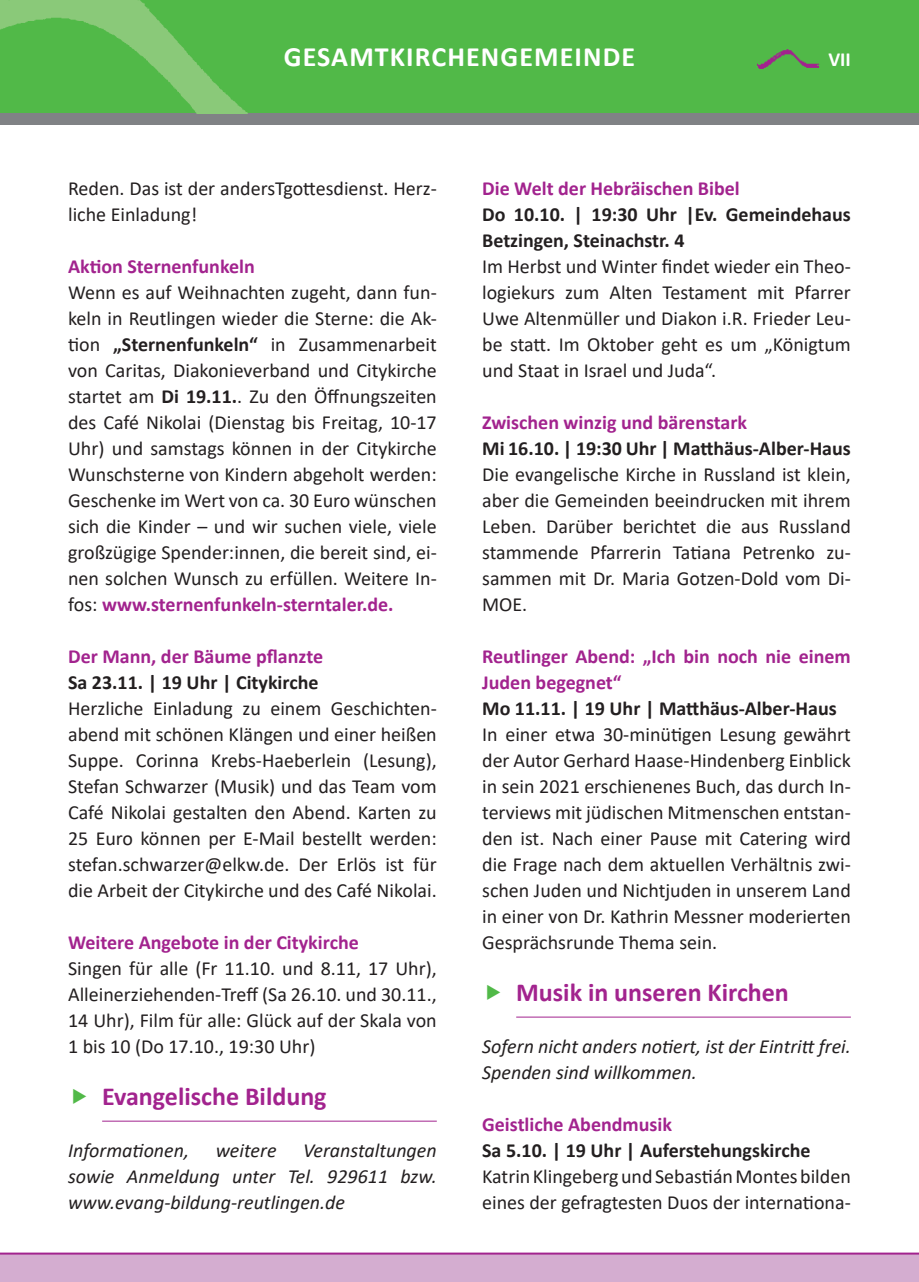
<style>
.page{position:relative;width:919px;height:1282px;background:#fff}
.page>*{position:absolute;margin:0;border:0;box-sizing:border-box;transform-origin:0 0}
.t1{font:700 28px "Calibri";letter-spacing:.04em;color:#fff}
.t2{font:700 26px "Calibri";color:#a2238e}
.t3{font:20px/26px "Calibri";color:#231f20;text-align:justify}
.t4{font:700 20px/26px "Calibri";color:#a2238e}
.t5{font:700 20px/26px "Calibri";color:#231f20}
.t6{font:italic 20px/26px "Calibri";color:#231f20}
.t7{font:700 20px "Calibri";color:#fff}
.s1{font-weight:700}
.s2{font-weight:700;color:#a2238e}
</style>
<div class="page">
<div style="left:0;top:0;width:919px;height:113px;background:#51b948"></div>
<div style="left:0;top:113px;width:919px;height:12px;background:#808285"></div>
<img style="left:0;top:0;width:248px;height:114px">
<img style="left:757px;top:49px;width:62px;height:20px">
<div style="left:0;top:1253px;width:919px;height:28px;background:#d4add0"></div>
<hr style="left:0;top:1252px;width:919px;height:2px;background:#a2238e">
<hr style="left:516px;top:1016px;width:334px;height:1px;background:#a2238e">
<hr style="left:102px;top:1120px;width:335px;height:1px;background:#a2238e">
<h1 class="t1" style="left:284px;top:47px;width:353px">GESAMTKIRCHENGEMEINDE</h1>
<p class="t7" style="left:828px;top:52px;width:24px">VII</p>
<p class="t3" style="left:68px;top:174px;width:370px">Reden. Das ist der andersTgottesdienst. Herz&shy;liche Einladung!</p>
<p class="t4" style="left:68px;top:253px;width:188px">Aktion Sternenfunkeln</p>
<p class="t3" style="left:68px;top:280px;width:370px">Wenn es auf Weihnachten zugeht, dann fun&shy;keln in Reutlingen wieder die Sterne: die Ak&shy;tion <span class="s1">„Sternenfunkeln“</span> in Zusammenarbeit von Caritas, Diakonieverband und Citykirche startet am <span class="s1">Di 19.11.</span>. Zu den Öffnungszeiten des Café Nikolai (Dienstag bis Freitag, 10-17<br>Uhr) und samstags können in der Citykirche Wunschsterne von Kindern abgeholt werden:<br>Geschenke im Wert von ca. 30 Euro wünschen sich die Kinder – und wir suchen viele, viele großzügige Spender:innen, die bereit sind, ei&shy;nen solchen Wunsch zu erfüllen. Weitere In&shy;fos: <span class="s2">www.sternenfunkeln-sterntaler.de.</span></p>
<p class="t4" style="left:68px;top:643px;width:256px">Der Mann, der Bäume pflanzte</p>
<p class="t5" style="left:68px;top:670px;width:252px">Sa 23.11. | 19 Uhr | Citykirche</p>
<p class="t3" style="left:68px;top:694px;width:370px">Herzliche Einladung zu einem Geschichten&shy;abend mit schönen Klängen und einer heißen Suppe. Corinna Krebs-Haeberlein (Lesung), Stefan Schwarzer (Musik) und das Team vom Café Nikolai gestalten den Abend. Karten zu 25 Euro können per E-Mail bestellt werden: stefan.schwarzer@elkw.de. Der Erlös ist für die Arbeit der Citykirche und des Café Nikolai.</p>
<p class="t4" style="left:68px;top:930px;width:292px">Weitere Angebote in der Citykirche</p>
<p class="t3" style="left:68px;top:954px;width:370px">Singen für alle (Fr 11.10. und 8.11, 17 Uhr), Alleinerziehenden-Treff (Sa 26.10. und 30.11., 14 Uhr), Film für alle: Glück auf der Skala von 1 bis 10 (Do 17.10., 19:30 Uhr)</p>
<h2 class="t2" style="left:102px;top:1086px;width:226px">Evangelische Bildung</h2>
<p class="t6" style="left:68px;top:1136px;width:122px">Informationen,</p>
<p class="t6" style="left:216px;top:1136px;width:62px">weitere</p>
<p class="t6" style="left:68px;top:1136px;width:370px;text-align:justify;text-indent:235px">Veranstaltungen sowie Anmeldung unter Tel. 929611 bzw. www.evang-bildung-reutlingen.de</p>
<p class="t4" style="left:482px;top:176px;width:259px">Die Welt der Hebräischen Bibel</p>
<p class="t5" style="left:482px;top:202px;width:370px">Do 10.10. | 19:30 Uhr |Ev. Gemeindehaus<br>Betzingen, Steinachstr. 4</p>
<p class="t3" style="left:482px;top:252px;width:370px">Im Herbst und Winter findet wieder ein Theo&shy;logiekurs zum Alten Testament mit Pfarrer Uwe Altenmüller und Diakon i.R. Frieder Leu&shy;be statt. Im Oktober geht es um „Königtum und Staat in Israel und Juda“.</p>
<p class="t4" style="left:482px;top:410px;width:266px">Zwischen winzig und bärenstark</p>
<p class="t5" style="left:482px;top:435px;width:370px">Mi 16.10. | 19:30 Uhr | Matthäus-Alber-Haus</p>
<p class="t3" style="left:482px;top:460px;width:370px">Die evangelische Kirche in Russland ist klein, aber die Gemeinden beeindrucken mit ihrem Leben. Darüber berichtet die aus Russland stammende Pfarrerin Tatiana Petrenko zu&shy;sammen mit Dr. Maria Gotzen-Dold vom Di-MOE.</p>
<p class="t4" style="left:482px;top:644px;width:370px">Reutlinger Abend: „Ich bin noch nie einem<br>Juden begegnet“</p>
<p class="t5" style="left:482px;top:695px;width:356px">Mo 11.11. | 19 Uhr | Matthäus-Alber-Haus</p>
<p class="t3" style="left:482px;top:720px;width:370px">In einer etwa 30-minütigen Lesung gewährt der Autor Gerhard Haase-Hindenberg Einblick in sein 2021 erschienenes Buch, das durch In&shy;terviews mit jüdischen Mitmenschen entstan&shy;den ist. Nach einer Pause mit Catering wird die Frage nach dem aktuellen Verhältnis zwi&shy;schen Juden und Nichtjuden in unserem Land in einer von Dr. Kathrin Messner moderierten Gesprächsrunde Thema sein.</p>
<h2 class="t2" style="left:516px;top:982px;width:274px">Musik in unseren Kirchen</h2>
<p class="t6" style="left:482px;top:1032px;width:370px">Sofern nicht anders notiert, ist der Eintritt frei.<br>Spenden sind willkommen.</p>
<p class="t4" style="left:482px;top:1112px;width:191px">Geistliche Abendmusik</p>
<p class="t5" style="left:482px;top:1138px;width:330px">Sa 5.10. | 19 Uhr | Auferstehungskirche</p>
<p class="t3" style="left:482px;top:1162px;width:370px">Katrin Klingeberg und Sebastián Montes bilden eines der gefragtesten Duos der internationa-</p>
</div>
